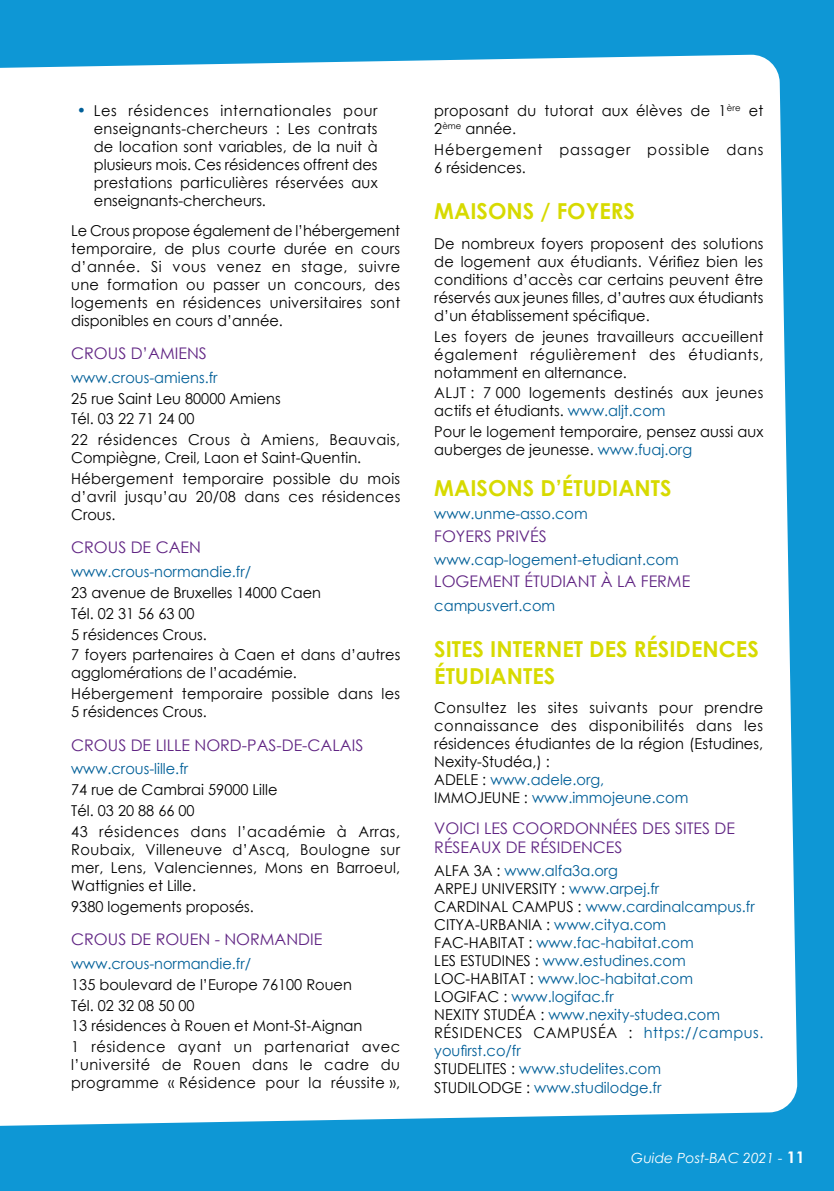
<style>
.page{position:relative;width:834px;height:1191px;background:#fff}
.page>*{position:absolute;margin:0;border:0;box-sizing:border-box;transform-origin:0 0}
.t1{font:700 22px/26.4px "Century Gothic";color:#d7da00}
.t2{font:16px/19.2px "Century Gothic";color:#602483}
.t3{font:15px/18px "Century Gothic";letter-spacing:.005em;color:#000}
.t4{font:15px/18px "Century Gothic";color:#005f98}
.t5{font:15px/20.8px "Century Gothic";letter-spacing:.03em;color:#000}
.t6{font:15px/18px "Century Gothic";letter-spacing:.025em;color:#000}
.t7{font:15px/18px "Century Gothic";letter-spacing:.06em;color:#000}
.t8{font:italic 14px "Century Gothic";color:#fff}
.s1{font-size:16px;color:#005f98}
.s2{color:#005f98}
.s3{color:#000}
.s4{font-weight:700;font-style:normal;font-size:16px}
</style>
<div class="page">
<div style="left:0;top:0;width:833px;height:1191px;background:#0e97d5"></div>
<div style="left:0;top:54px;width:797px;height:1072px;background:#fff"></div>
<p class="t3" style="left:94px;top:101px;width:285px;text-align:justify;text-indent:-17px"><span class="s1">•</span> Les résidences internationales pour enseignants-chercheurs : Les contrats de location sont variables, de la nuit à plusieurs mois. Ces résidences offrent des prestations particulières réservées aux enseignants-chercheurs.</p>
<p class="t3" style="left:71px;top:221px;width:330px;text-align:justify">Le Crous propose également de l’hébergement temporaire, de plus courte durée en cours d’année. Si vous venez en stage, suivre une formation ou passer un concours, des logements en résidences universitaires sont disponibles en cours d’année.</p>
<p class="t2" style="left:71px;top:343px;width:137px">CROUS D’AMIENS</p>
<p class="t4" style="left:71px;top:368px;width:148px">www.crous-amiens.fr</p>
<p class="t5" style="left:71px;top:387px;width:330px">25 rue Saint Leu 80000 Amiens<br>Tél. 03 22 71 24 00<br>22 résidences Crous à Amiens, Beauvais,</p>
<p class="t3" style="left:71px;top:447px;width:330px;line-height:20.8px">Compiègne, Creil, Laon et Saint-Quentin.<br>Hébergement temporaire possible du mois</p>
<p class="t3" style="left:71px;top:487px;width:330px">d’avril jusqu’au 20/08 dans ces résidences<br>Crous.</p>
<p class="t2" style="left:71px;top:538px;width:131px">CROUS DE CAEN</p>
<p class="t4" style="left:71px;top:562px;width:181px">www.crous-normandie.fr/</p>
<p class="t3" style="left:71px;top:582px;width:330px;line-height:20.8px">23 avenue de Bruxelles 14000 Caen<br>Tél. 02 31 56 63 00<br>5 résidences Crous.<br>7 foyers partenaires à Caen et dans d’autres</p>
<p class="t3" style="left:71px;top:662px;width:330px;line-height:20.8px">agglomérations de l’académie.<br>Hébergement temporaire possible dans les</p>
<p class="t3" style="left:71px;top:702px;width:137px">5 résidences Crous.</p>
<p class="t2" style="left:71px;top:735px;width:293px">CROUS DE LILLE NORD-PAS-DE-CALAIS</p>
<p class="t4" style="left:71px;top:759px;width:119px">www.crous-lille.fr</p>
<p class="t3" style="left:71px;top:779px;width:330px;line-height:20.8px">74 rue de Cambrai 59000 Lille<br>Tél. 03 20 88 66 00<br>43 résidences dans l’académie à Arras,</p>
<p class="t3" style="left:71px;top:840px;width:330px;text-align:justify">Roubaix, Villeneuve d’Ascq, Boulogne sur mer, Lens, Valenciennes, Mons en Barroeul, Wattignies et Lille.</p>
<p class="t3" style="left:71px;top:897px;width:184px">9380 logements proposés.</p>
<p class="t2" style="left:71px;top:929px;width:253px">CROUS DE ROUEN - NORMANDIE</p>
<p class="t4" style="left:71px;top:954px;width:181px">www.crous-normandie.fr/</p>
<p class="t3" style="left:71px;top:973px;width:330px;line-height:20.8px">135 boulevard de l’Europe 76100 Rouen<br>Tél. 02 32 08 50 00<br>13 résidences à Rouen et Mont-St-Aignan<br>1 résidence ayant un partenariat avec</p>
<p class="t6" style="left:71px;top:1055px;width:330px">l’université de Rouen dans le cadre du programme « Résidence pour la réussite »,</p>
<p class="t3" style="left:434px;top:101px;width:330px">proposant du tutorat aux élèves de 1<sup>ère</sup> et<br>2<sup>ème</sup> année.</p>
<p class="t7" style="left:434px;top:140px;width:330px">Hébergement passager possible dans<br>6 résidences.</p>
<h1 class="t1" style="left:434px;top:197px;width:202px">MAISONS / FOYERS</h1>
<p class="t3" style="left:434px;top:234px;width:330px;text-align:justify">De nombreux foyers proposent des solutions de logement aux étudiants. Vérifiez bien les conditions d’accès car certains peuvent être réservés aux jeunes filles, d’autres aux étudiants d’un établissement spécifique.</p>
<p class="t3" style="left:434px;top:327px;width:330px;text-align:justify">Les foyers de jeunes travailleurs accueillent également régulièrement des étudiants, notamment en alternance.</p>
<p class="t3" style="left:434px;top:384px;width:330px">ALJT : 7 000 logements destinés aux jeunes actifs et étudiants. <span class="s2">www.aljt.com</span></p>
<p class="t3" style="left:434px;top:422px;width:330px">Pour le logement temporaire, pensez aussi aux auberges de jeunesse. <span class="s2">www.fuaj.org</span></p>
<h1 class="t1" style="left:434px;top:473px;width:239px">MAISONS D’ÉTUDIANTS</h1>
<p class="t4" style="left:434px;top:505px;width:155px">www.unme-asso.com</p>
<p class="t2" style="left:434px;top:526px;width:114px">FOYERS PRIVÉS</p>
<p class="t4" style="left:434px;top:550px;width:246px">www.cap-logement-etudiant.com</p>
<p class="t2" style="left:434px;top:571px;width:257px">LOGEMENT ÉTUDIANT À LA FERME</p>
<p class="t4" style="left:434px;top:596px;width:122px">campusvert.com</p>
<h1 class="t1" style="left:434px;top:635px;width:326px">SITES INTERNET DES RÉSIDENCES<br>ÉTUDIANTES</h1>
<p class="t3" style="left:434px;top:698px;width:330px">Consultez les sites suivants pour prendre connaissance des disponibilités dans les résidences étudiantes de la région (Estudines, Nexity-Studéa,) :<br>ADELE : <span class="s2">www.adele.org,<br></span>IMMOJEUNE : <span class="s2">www.immojeune.com</span></p>
<p class="t2" style="left:434px;top:818px;width:302px">VOICI LES COORDONNÉES DES SITES DE<br>RÉSEAUX DE RÉSIDENCES</p>
<p class="t4" style="left:434px;top:861px;width:330px"><span class="s3">ALFA 3A :</span> www.alfa3a.org<br><span class="s3">ARPEJ UNIVERSITY :</span> www.arpej.fr<br><span class="s3">CARDINAL CAMPUS :</span> www.cardinalcampus.fr <span class="s3">CITYA-URBANIA :</span> www.citya.com<br><span class="s3">FAC-HABITAT :</span> www.fac-habitat.com<br><span class="s3">LES ESTUDINES :</span> www.estudines.com <span class="s3">LOC-HABITAT :</span> www.loc-habitat.com<br><span class="s3">LOGIFAC :</span> www.logifac.fr<br><span class="s3">NEXITY STUDÉA :</span> www.nexity-studea.com <span class="s3">RÉSIDENCES CAMPUSÉA :</span> https://campus. youfirst.co/fr<br><span class="s3">STUDELITES :</span> www.studelites.com<br><span class="s3">STUDILODGE :</span> www.studilodge.fr</p>
<p class="t8" style="left:631px;top:1148px;width:175px">Guide Post-BAC 2021 - <span class="s4">11</span></p>
</div>
